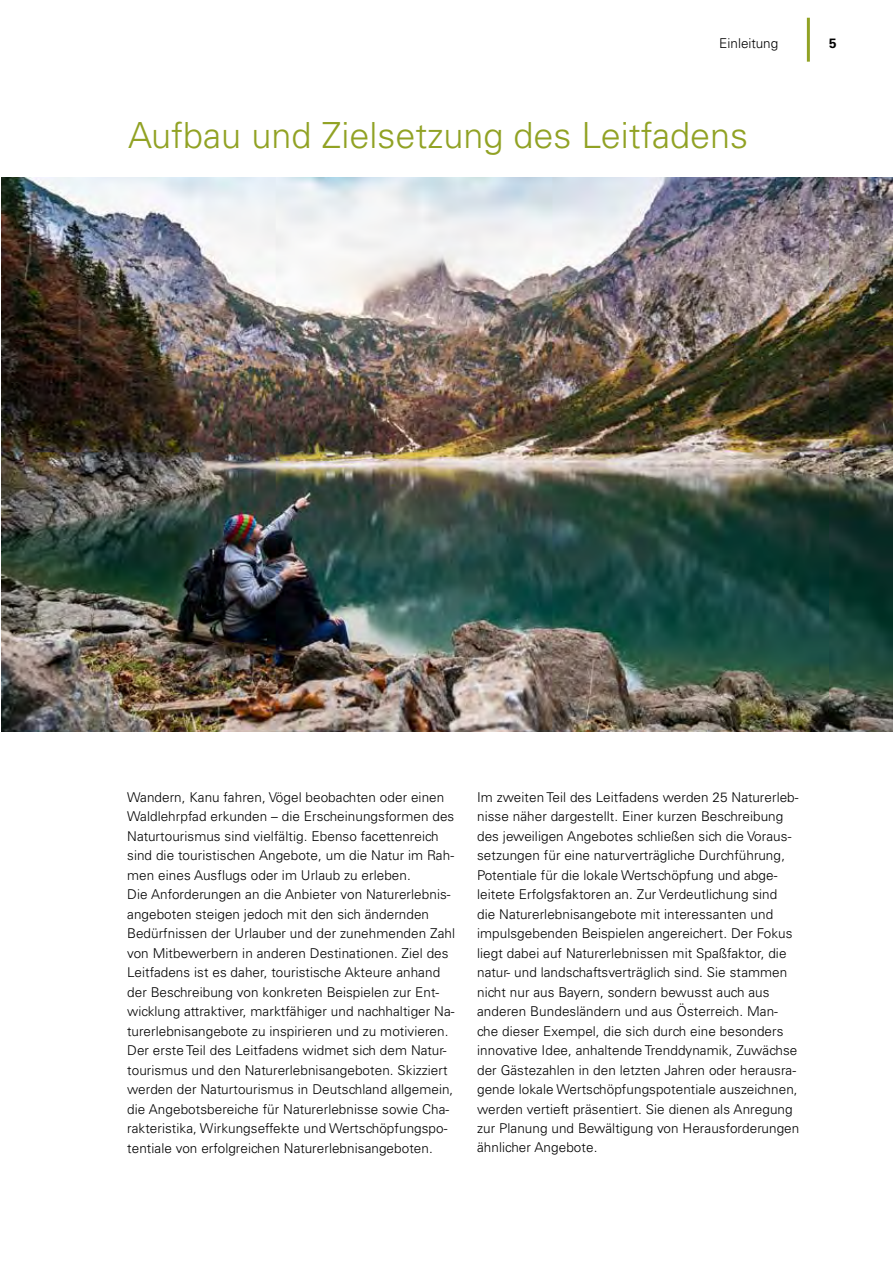
<style>
.page{position:relative;width:893px;height:1263px;background:#fff}
.page>*{position:absolute;margin:0;border:0;box-sizing:border-box;transform-origin:0 0}
.t1{font:300 36px "Univers";color:#91a224}
.t2{font:300 13.5px/19.5px "Univers";letter-spacing:.005em;color:#000}
.t3{font:700 13.5px "Univers";color:#000}
</style>
<div class="page">
<hr style="left:807px;top:18px;width:3px;height:44px;background:#91a224">
<img style="left:1px;top:178px;width:892px;height:553px">
<p class="t2" style="left:719px;top:33px;width:60px">Einleitung</p>
<p class="t3" style="left:829px;top:35px;width:9px">5</p>
<h1 class="t1" style="left:128px;top:114px;width:621px">Aufbau und Zielsetzung des Leitfadens</h1>
<p class="t2" style="left:127px;top:787px;width:329px">Wandern, Kanu fahren, Vögel beobachten oder einen Waldlehrpfad erkunden – die Erscheinungsformen des Naturtourismus sind vielfältig. Ebenso facettenreich sind die touristischen Angebote, um die Natur im Rah&shy;men eines Ausflugs oder im Urlaub zu erleben.<br>Die Anforderungen an die Anbieter von Naturerlebnis&shy;angeboten steigen jedoch mit den sich ändernden Bedürfnissen der Urlauber und der zunehmenden Zahl von Mitbewerbern in anderen Destinationen. Ziel des Leitfadens ist es daher, touristische Akteure anhand der Beschreibung von konkreten Beispielen zur Ent&shy;wicklung attraktiver, marktfähiger und nachhaltiger Na&shy;turerlebnisangebote zu inspirieren und zu motivieren.<br>Der erste Teil des Leitfadens widmet sich dem Natur&shy;tourismus und den Naturerlebnisangeboten. Skizziert werden der Naturtourismus in Deutschland allgemein, die Angebotsbereiche für Naturerlebnisse sowie Cha&shy;rakteristika, Wirkungseffekte und Wertschöpfungspo&shy;tentiale von erfolgreichen Naturerlebnisangeboten.</p>
<p class="t2" style="left:477px;top:787px;width:324px">Im zweiten Teil des Leitfadens werden 25 Naturerleb&shy;nisse näher dargestellt. Einer kurzen Beschreibung des jeweiligen Angebotes schließen sich die Voraus&shy;setzungen für eine naturverträgliche Durchführung, Potentiale für die lokale Wertschöpfung und abge&shy;leitete Erfolgsfaktoren an. Zur Verdeutlichung sind<br>die Naturerlebnisangebote mit interessanten und impulsgebenden Beispielen angereichert. Der Fokus liegt dabei auf Naturerlebnissen mit Spaßfaktor, die natur- und landschaftsverträglich sind. Sie stammen nicht nur aus Bayern, sondern bewusst auch aus anderen Bundesländern und aus Österreich. Man&shy;che dieser Exempel, die sich durch eine besonders innovative Idee, anhaltende Trenddynamik, Zuwächse der Gästezahlen in den letzten Jahren oder herausra&shy;gende lokale Wertschöpfungspotentiale auszeichnen, werden vertieft präsentiert. Sie dienen als Anregung zur Planung und Bewältigung von Herausforderungen ähnlicher Angebote.</p>
</div>
